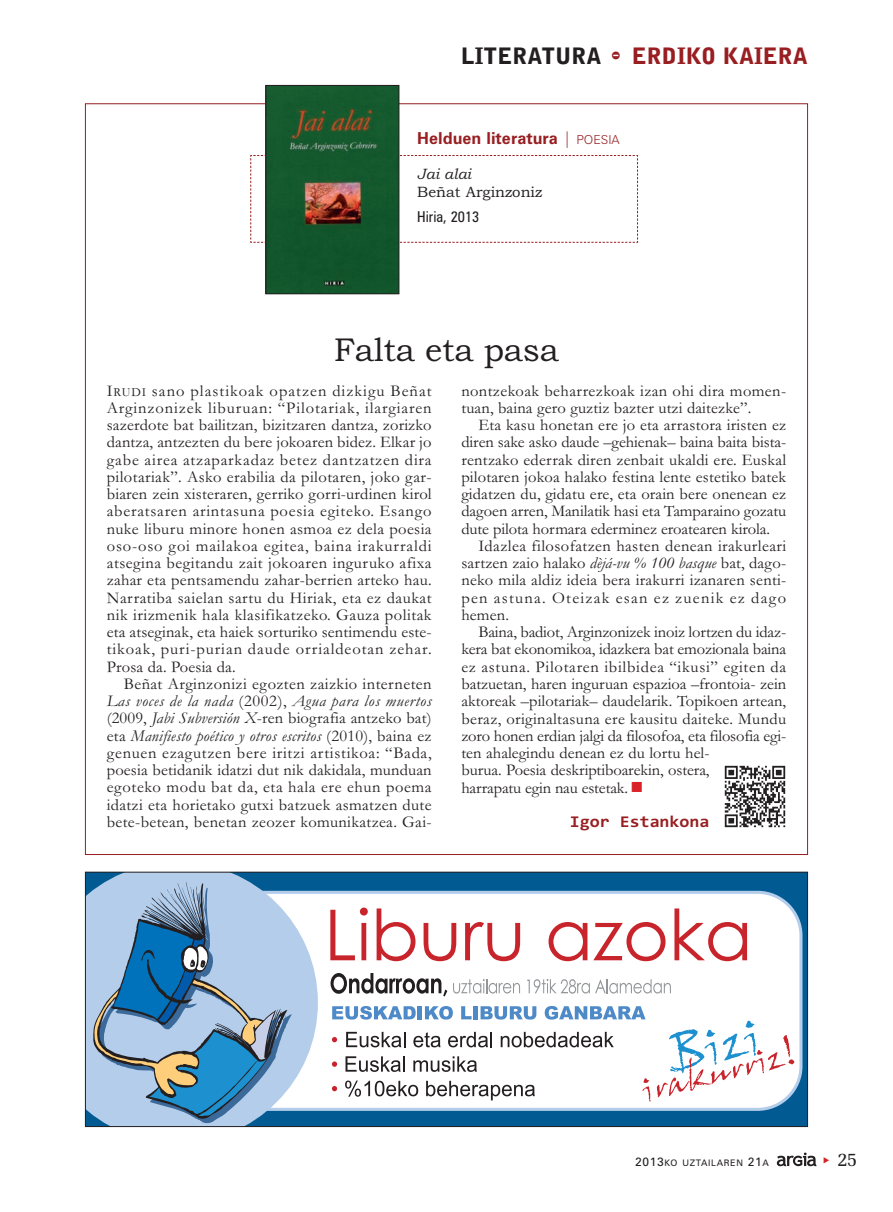
<style>
.page{position:relative;width:893px;height:1212px;background:#fff}
.page>*{position:absolute;margin:0;border:0;box-sizing:border-box;transform-origin:0 0}
.t1{font:33px "Bookman Old Style";letter-spacing:-.005em;color:#231f20}
.t2{font:900 22.5px "Bell Gothic Std";color:#981e21}
.t3{font:19.5px "Memoir";color:#231f20}
.t4{font:16.5px/17.2px "Garamond";letter-spacing:.01em;color:#231f20;text-align:justify}
.t5{font:16.5px "Garamond";letter-spacing:-.01em;color:#231f20}
.t6{font:16.5px "Garamond";letter-spacing:.045em;color:#231f20}
.t7{font:16.5px "Garamond";letter-spacing:.08em;color:#231f20}
.t8{font:700 16.5px "Zurich BT";color:#981e21}
.t9{font:700 16.5px "Consolas";color:#981e21;scale:1.1 1}
.t10{font:15px "Bookman Old Style";color:#231f20}
.t11{font:condensed 15px "Zurich BT";color:#231f20}
.t12{font:italic 15px "Bookman Old Style";color:#231f20}
.t13{font:9px "Zurich BT";letter-spacing:.075em;color:#231f20}
.s1{color:#231f20}
.s2{font-family:"Bodiac";font-weight:400}
.s3{font-weight:300}
.s4{font-weight:300;font-size:12.3px}
.s5{font-size:12.3px}
.s6{font-style:italic}
.s7{color:#da2128}
.s8{font-size:12px}
</style>
<div class="page">
<svg style="left:777px;top:1152px;width:39px;height:14px"></svg>
<div style="left:85px;top:872px;width:722px;height:254px;background:#015a92"></div>
<div style="left:165px;top:891px;width:637px;height:220px;background:#fff;border:3px solid #b3cdea;border-radius:43px"></div>
<svg style="left:87px;top:874px;width:231px;height:251px;fill:#b3cdea"></svg>
<svg style="left:332px;top:1086px;width:5px;height:5px"></svg>
<svg style="left:345px;top:1080px;width:73px;height:17px"></svg>
<svg style="left:426px;top:1081px;width:109px;height:19px"></svg>
<svg style="left:332px;top:1061px;width:5px;height:6px"></svg>
<svg style="left:345px;top:1056px;width:60px;height:16px"></svg>
<svg style="left:413px;top:1056px;width:64px;height:16px"></svg>
<svg style="left:332px;top:1037px;width:5px;height:5px"></svg>
<svg style="left:346px;top:1032px;width:59px;height:15px"></svg>
<svg style="left:413px;top:1032px;width:28px;height:15px"></svg>
<svg style="left:448px;top:1032px;width:44px;height:15px"></svg>
<svg style="left:501px;top:1032px;width:113px;height:15px"></svg>
<svg style="left:332px;top:1006px;width:84px;height:13px"></svg>
<hr style="left:418px;top:1006px;width:4px;height:13px;background:#4f8ac8">
<svg style="left:425px;top:1006px;width:28px;height:13px"></svg>
<svg style="left:461px;top:1006px;width:11px;height:13px"></svg>
<hr style="left:474px;top:1006px;width:4px;height:13px;background:#4f8ac8">
<svg style="left:481px;top:1006px;width:55px;height:13px"></svg>
<svg style="left:545px;top:1006px;width:101px;height:13px"></svg>
<svg style="left:97px;top:887px;width:195px;height:237px;fill:#b3cdea"></svg>
<svg style="left:92px;top:882px;width:195px;height:237px;background:#a4c0dc"></svg>
<svg style="left:94px;top:915px;width:192px;height:206px;background:#7ba4c3"></svg>
<svg style="left:331px;top:973px;width:116px;height:23px"></svg>
<svg style="left:453px;top:979px;width:67px;height:14px"></svg>
<svg style="left:527px;top:979px;width:144px;height:14px"></svg>
<svg style="left:330px;top:907px;width:38px;height:53px"></svg>
<svg style="left:377px;top:908px;width:38px;height:53px"></svg>
<svg style="left:424px;top:923px;width:32px;height:38px"></svg>
<svg style="left:465px;top:922px;width:55px;height:39px"></svg>
<svg style="left:549px;top:922px;width:38px;height:39px"></svg>
<svg style="left:593px;top:922px;width:73px;height:39px"></svg>
<svg style="left:674px;top:908px;width:73px;height:53px"></svg>
<svg style="left:642px;top:1078px;width:9px;height:23px"></svg>
<svg style="left:657px;top:1021px;width:137px;height:76px"></svg>
<div style="left:85px;top:872px;width:723px;height:255px;border:1px solid #231f20"></div>
<svg style="left:250px;top:155px;width:388px;height:88px"></svg>
<img style="left:724px;top:765px;width:62px;height:63px">
<img style="left:268px;top:87px;width:129px;height:205px">
<div style="left:266px;top:85px;width:133px;height:209px;border:1px solid #231f20"></div>
<h2 class="t2" style="left:461px;top:48px;width:348px"><span class="s1">LITERATURA</span> <span class="s2">-</span> ERDIKO KAIERA</h2>
<p class="t8" style="left:417px;top:129px;width:204px">Helduen literatura <span class="s3">|</span> <span class="s4">POESIA</span></p>
<p class="t12" style="left:417px;top:168px;width:55px">Jai alai</p>
<p class="t10" style="left:417px;top:186px;width:126px">Beñat Arginzoniz</p>
<p class="t11" style="left:417px;top:211px;width:64px">Hiria, 2013</p>
<h1 class="t1" style="left:334px;top:337px;width:227px">Falta eta pasa</h1>
<p class="t4" style="left:107px;top:384px;width:326px">I<span class="s5">RUDI</span> sano plastikoak opatzen dizkigu Beñat Arginzonizek liburuan: “Pilotariak, ilargiaren sazerdote bat bailitzan, bizitzaren dantza, zorizko dantza, antzezten du bere jokoaren bidez. Elkar jo gabe airea atzaparkadaz betez dantzatzen dira pilotariak”. Asko erabilia da pilotaren, joko gar&shy;biaren zein xisteraren, gerriko gorri-urdinen kirol aberatsaren arintasuna poesia egiteko. Esango nuke liburu minore honen asmoa ez dela poesia oso-oso goi mailakoa egitea, baina irakurraldi atsegina begitandu zait jokoaren inguruko afixa zahar eta pentsamendu zahar-berrien arteko hau.<br>Narratiba saielan sartu du Hiriak, eta ez daukat nik irizmenik hala klasifikatzeko. Gauza politak eta atseginak, eta haiek sorturiko sentimendu este&shy;tikoak, puri-purian daude orrialdeotan zehar.<br>Prosa da. Poesia da.</p>
<p class="t4" style="left:107px;top:677px;width:326px;text-indent:17px">Beñat Arginzonizi egozten zaizkio interneten <span class="s6">Las voces de la nada</span> (2002), <span class="s6">Agua para los muertos </span>(2009, <span class="s6">Jabi Subversión X</span>-ren biografia antzeko bat) eta <span class="s6">Manifiesto poético y otros escritos</span> (2010), baina ez genuen ezagutzen bere iritzi artistikoa: “Bada, poesia betidanik idatzi dut nik dakidala, munduan egoteko modu bat da, eta hala ere ehun poema idatzi eta horietako gutxi batzuek asmatzen dute bete-betean, benetan zeozer komunikatzea. Gai-</p>
<p class="t4" style="left:461px;top:384px;width:326px">nontzekoak beharrezkoak izan ohi dira momen&shy;tuan, baina gero guztiz bazter utzi daitezke”.</p>
<p class="t4" style="left:478px;top:418px;width:309px">Eta kasu honetan ere jo eta arrastora iristen ez</p>
<p class="t4" style="left:461px;top:435px;width:326px">diren sake asko daude –gehienak– baina baita bista-</p>
<p class="t4" style="left:461px;top:453px;width:326px">rentzako ederrak diren zenbait ukaldi ere. Euskal</p>
<p class="t4" style="left:461px;top:470px;width:326px">pilotaren jokoa halako festina lente estetiko batek</p>
<p class="t4" style="left:461px;top:487px;width:326px">gidatzen du, gidatu ere, eta orain bere onenean ez</p>
<p class="t4" style="left:461px;top:504px;width:326px">dagoen arren, Manilatik hasi eta Tamparaino gozatu</p>
<p class="t4" style="left:461px;top:522px;width:310px">dute pilota hormara ederminez eroatearen kirola.</p>
<p class="t4" style="left:478px;top:539px;width:309px">Idazlea filosofatzen hasten denean irakurleari</p>
<p class="t4" style="left:461px;top:556px;width:326px">sartzen zaio halako <span class="s6">dèjá-vu % 100 basque</span> bat, dago-</p>
<p class="t4" style="left:461px;top:573px;width:326px">neko mila aldiz ideia bera irakurri izanaren senti-</p>
<p class="t7" style="left:461px;top:592px;width:326px">pen astuna. Oteizak esan ez zuenik ez dago</p>
<p class="t4" style="left:461px;top:608px;width:49px">hemen.</p>
<p class="t5" style="left:478px;top:626px;width:309px">Baina, badiot, Arginzonizek inoiz lortzen du idaz-</p>
<p class="t5" style="left:461px;top:644px;width:326px">kera bat ekonomikoa, idazkera bat emozionala baina</p>
<p class="t6" style="left:461px;top:661px;width:326px">ez astuna. Pilotaren ibilbidea “ikusi” egiten da</p>
<p class="t4" style="left:461px;top:677px;width:326px">batzuetan, haren inguruan espazioa –frontoia- zein</p>
<p class="t4" style="left:461px;top:694px;width:326px">aktoreak –pilotariak– daudelarik. Topikoen artean,</p>
<p class="t4" style="left:461px;top:711px;width:326px">beraz, originaltasuna ere kausitu daiteke. Mundu</p>
<p class="t5" style="left:461px;top:730px;width:326px">zoro honen erdian jalgi da filosofoa, eta filosofia egi-</p>
<p class="t4" style="left:461px;top:746px;width:250px">ten ahalegindu denean ez du lortu hel-</p>
<p class="t4" style="left:461px;top:763px;width:250px">burua. Poesia deskriptiboarekin, ostera,</p>
<p class="t5" style="left:461px;top:782px;width:183px">harrapatu egin nau estetak. <span class="s7">■</span></p>
<p class="t9" style="left:570px;top:815px;width:129px">Igor Estankona</p>
<p class="t13" style="left:635px;top:1160px;width:135px"><span class="s8">2013</span>KO UZTAILAREN <span class="s8">21</span>A</p>
<p class="t3" style="left:837px;top:1147px;width:22px">25</p>
</div>
